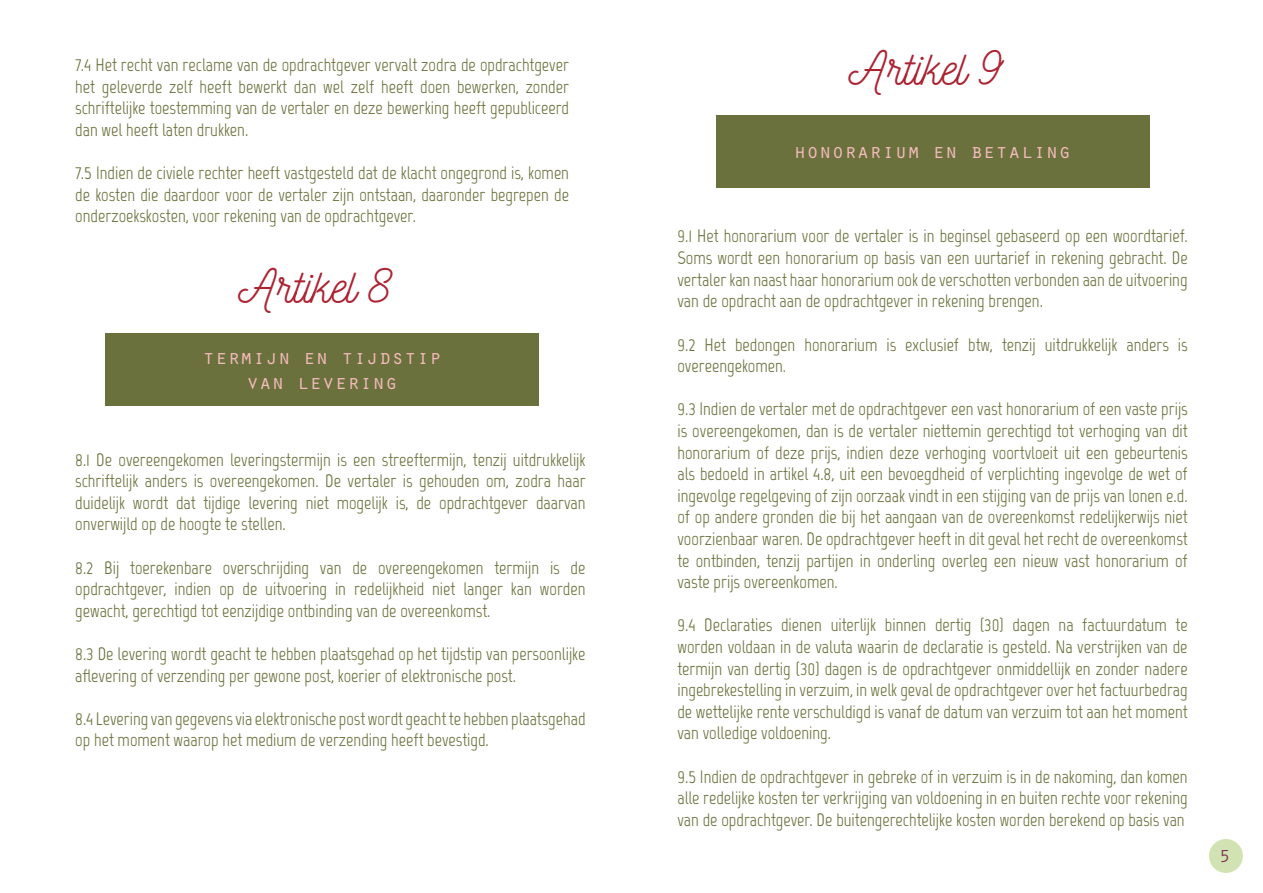
<style>
.page{position:relative;width:1263px;height:893px;background:#fff}
.page>*{position:absolute;margin:0;border:0;box-sizing:border-box;transform-origin:0 0}
.t1{font:47.7px "Nickainley";color:#ac2332}
.t2{font:21px "Orator Std";color:#f4bbbd}
.t3{font:18px/21.6px "Marvel";color:#6b713c;text-align:justify}
.t4{font:18px "Orator Std";color:#7d3152}
</style>
<div class="page">
<div style="left:1209px;top:839px;width:34px;height:34px;background:#d1e3b3;border-radius:50%"></div>
<div style="left:105px;top:333px;width:434px;height:73px;background:#6b713c"></div>
<div style="left:716px;top:115px;width:433px;height:72px;background:#6b713c"></div>
<p class="t3" style="left:75px;top:54px;width:495px">7.4 Het recht van reclame van de opdrachtgever vervalt zodra de opdrachtgever het geleverde zelf heeft bewerkt dan wel zelf heeft doen bewerken, zonder schriftelijke toestemming van de vertaler en deze bewerking heeft gepubliceerd dan wel heeft laten drukken.</p>
<p class="t3" style="left:75px;top:162px;width:495px">7.5 Indien de civiele rechter heeft vastgesteld dat de klacht ongegrond is, komen de kosten die daardoor voor de vertaler zijn ontstaan, daaronder begrepen de onderzoekskosten, voor rekening van de opdrachtgever.</p>
<p class="t1" style="left:238px;top:255px;width:157px">Artikel 8</p>
<p class="t2" style="left:202px;top:342px;width:241px">termijn en tijdstip</p>
<p class="t2" style="left:247px;top:367px;width:153px">van levering</p>
<p class="t3" style="left:75px;top:448px;width:512px">8.1 De overeengekomen leveringstermijn is een streeftermijn, tenzij uitdrukkelijk schriftelijk anders is overeengekomen. De vertaler is gehouden om, zodra haar duidelijk wordt dat tijdige levering niet mogelijk is, de opdrachtgever daarvan onverwijld op de hoogte te stellen.</p>
<p class="t3" style="left:75px;top:556px;width:512px">8.2 Bij toerekenbare overschrijding van de overeengekomen termijn is de opdrachtgever, indien op de uitvoering in redelijkheid niet langer kan worden gewacht, gerechtigd tot eenzijdige ontbinding van de overeenkomst.</p>
<p class="t3" style="left:75px;top:643px;width:512px">8.3 De levering wordt geacht te hebben plaatsgehad op het tijdstip van persoonlijke aflevering of verzending per gewone post, koerier of elektronische post.</p>
<p class="t3" style="left:75px;top:708px;width:512px">8.4 Levering van gegevens via elektronische post wordt geacht te hebben plaatsgehad op het moment waarop het medium de verzending heeft bevestigd.</p>
<p class="t1" style="left:848px;top:37px;width:158px">Artikel 9</p>
<p class="t2" style="left:794px;top:136px;width:279px">honorarium en betaling</p>
<p class="t3" style="left:677px;top:225px;width:512px">9.1 Het honorarium voor de vertaler is in beginsel gebaseerd op een woordtarief.<br>Soms wordt een honorarium op basis van een uurtarief in rekening gebracht. De vertaler kan naast haar honorarium ook de verschotten verbonden aan de uitvoering van de opdracht aan de opdrachtgever in rekening brengen.</p>
<p class="t3" style="left:677px;top:333px;width:512px">9.2 Het bedongen honorarium is exclusief btw, tenzij uitdrukkelijk anders is overeengekomen.</p>
<p class="t3" style="left:677px;top:398px;width:512px">9.3 Indien de vertaler met de opdrachtgever een vast honorarium of een vaste prijs is overeengekomen, dan is de vertaler niettemin gerechtigd tot verhoging van dit honorarium of deze prijs, indien deze verhoging voortvloeit uit een gebeurtenis als bedoeld in artikel 4.8, uit een bevoegdheid of verplichting ingevolge de wet of ingevolge regelgeving of zijn oorzaak vindt in een stijging van de prijs van lonen e.d. of op andere gronden die bij het aangaan van de overeenkomst redelijkerwijs niet voorzienbaar waren. De opdrachtgever heeft in dit geval het recht de overeenkomst te ontbinden, tenzij partijen in onderling overleg een nieuw vast honorarium of vaste prijs overeenkomen.</p>
<p class="t3" style="left:677px;top:614px;width:512px">9.4 Declaraties dienen uiterlijk binnen dertig (30) dagen na factuurdatum te worden voldaan in de valuta waarin de declaratie is gesteld. Na verstrijken van de termijn van dertig (30) dagen is de opdrachtgever onmiddellijk en zonder nadere ingebrekestelling in verzuim, in welk geval de opdrachtgever over het factuurbedrag de wettelijke rente verschuldigd is vanaf de datum van verzuim tot aan het moment van volledige voldoening.</p>
<p class="t3" style="left:677px;top:765px;width:512px">9.5 Indien de opdrachtgever in gebreke of in verzuim is in de nakoming, dan komen alle redelijke kosten ter verkrijging van voldoening in en buiten rechte voor rekening van de opdrachtgever. De buitengerechtelijke kosten worden berekend op basis van</p>
<p class="t4" style="left:1219px;top:843px;width:12px">5</p>
</div>
